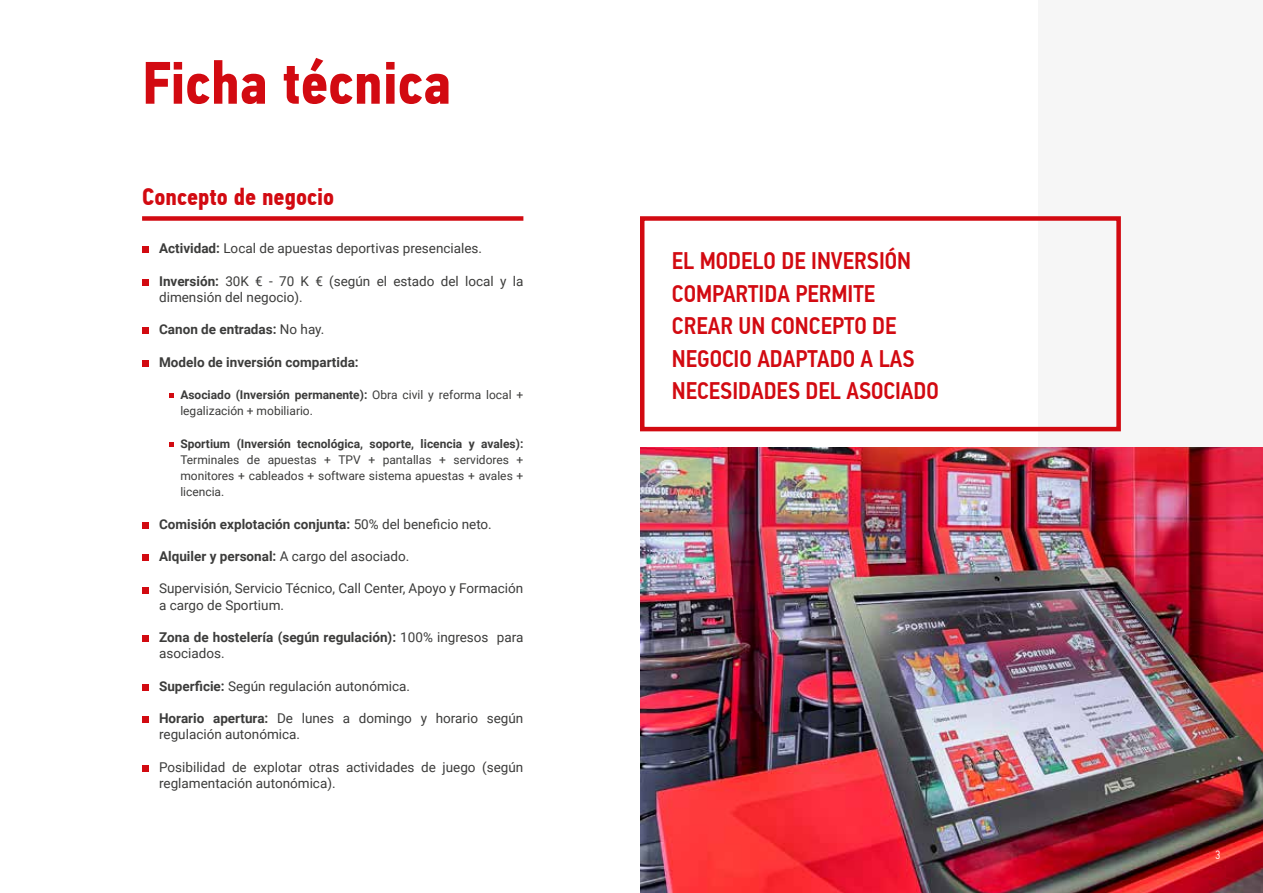
<style>
.page{position:relative;width:1263px;height:893px;background:#fff}
.page>*{position:absolute;margin:0;border:0;box-sizing:border-box;transform-origin:0 0}
.t1{font:700 60px "PF Din Text Cond Pro";color:#d20a11}
.t2{font:500 24px/32.4px "PF Din Text Cond Pro";color:#d20a11}
.t3{font:700 24px "PF Din Text Cond Pro";color:#d20a11}
.t4{font:13.5px/16.2px "Roboto";color:#3c3c3b}
.t5{font:700 13.5px/16.2px "Roboto";color:#3c3c3b}
.t6{font:12px/16.2px "Roboto";color:#3c3c3b}
.t7{font:700 12px "Roboto";color:#3c3c3b}
.t8{font:300 12px "PF Din Text Cond Pro";color:#fff}
.s1{font-weight:700}
.s2{font-weight:400}
</style>
<div class="page">
<div style="left:1038px;top:0;width:225px;height:448px;background:#f6f6f6"></div>
<div style="left:142px;top:216px;width:381px;height:5px;background:#d20a11"></div>
<img style="left:640px;top:448px;width:623px;height:445px">
<div style="left:640px;top:216px;width:481px;height:215px;border:4px solid #d20a11"></div>
<svg style="left:142px;top:247px;width:6px;height:6px"></svg>
<div style="left:142px;top:279px;width:6px;height:7px;background:#d20a11"></div>
<svg style="left:142px;top:328px;width:6px;height:6px"></svg>
<div style="left:142px;top:360px;width:6px;height:7px;background:#d20a11"></div>
<svg style="left:170px;top:394px;width:4px;height:4px"></svg>
<svg style="left:170px;top:442px;width:4px;height:4px"></svg>
<div style="left:142px;top:522px;width:6px;height:7px;background:#d20a11"></div>
<svg style="left:142px;top:555px;width:6px;height:6px"></svg>
<svg style="left:142px;top:587px;width:6px;height:6px"></svg>
<svg style="left:142px;top:636px;width:6px;height:6px"></svg>
<div style="left:142px;top:684px;width:6px;height:7px;background:#d20a11"></div>
<svg style="left:142px;top:717px;width:6px;height:6px"></svg>
<div style="left:142px;top:765px;width:6px;height:7px;background:#d20a11"></div>
<h1 class="t1" style="left:142px;top:47px;width:310px">Ficha técnica</h1>
<h2 class="t3" style="left:142px;top:182px;width:194px">Concepto de negocio</h2>
<p class="t4" style="left:159px;top:240px;width:324px"><span class="s1">Actividad:</span> Local de apuestas deportivas presenciales.</p>
<p class="t4" style="left:159px;top:272px;width:366px"><span class="s1">Inversión:</span> 30K € - 70 K € (según el estado del local y la dimensión del negocio).</p>
<p class="t5" style="left:159px;top:321px;width:167px">Canon de entradas: <span class="s2">No hay.</span></p>
<p class="t5" style="left:159px;top:353px;width:201px">Modelo de inversión compartida:</p>
<p class="t6" style="left:180px;top:386px;width:344px"><span class="s1">Asociado (Inversión permanente):</span> Obra civil y reforma local + legalización + mobiliario.</p>
<p class="t7" style="left:180px;top:435px;width:344px">Sportium (Inversión tecnológica, soporte, licencia y avales):</p>
<p class="t6" style="left:180px;top:451px;width:345px;text-align:justify">Terminales de apuestas + TPV + pantallas + servidores + monitores + cableados + software sistema apuestas + avales + licencia.</p>
<p class="t5" style="left:159px;top:515px;width:334px">Comisión explotación conjunta: <span class="s2">50% del beneficio neto.</span></p>
<p class="t5" style="left:159px;top:548px;width:252px">Alquiler y personal: <span class="s2">A cargo del asociado.</span></p>
<p class="t4" style="left:159px;top:580px;width:366px">Supervisión, Servicio Técnico, Call Center, Apoyo y Formación a cargo de Sportium.</p>
<p class="t5" style="left:159px;top:629px;width:366px">Zona de hostelería (según regulación): <span class="s2">100% ingresos para asociados.</span></p>
<p class="t4" style="left:159px;top:677px;width:252px"><span class="s1">Superficie:</span> Según regulación autonómica.</p>
<p class="t4" style="left:159px;top:710px;width:366px"><span class="s1">Horario apertura:</span> De lunes a domingo y horario según regulación autonómica.</p>
<p class="t4" style="left:159px;top:758px;width:366px">Posibilidad de explotar otras actividades de juego (según reglamentación autonómica).</p>
<h2 class="t2" style="left:672px;top:245px;width:268px">EL MODELO DE INVERSIÓN<br>COMPARTIDA PERMITE<br>CREAR UN CONCEPTO DE<br>NEGOCIO ADAPTADO A LAS<br>NECESIDADES DEL ASOCIADO</h2>
<p class="t8" style="left:1215px;top:848px;width:7px">3</p>
</div>
